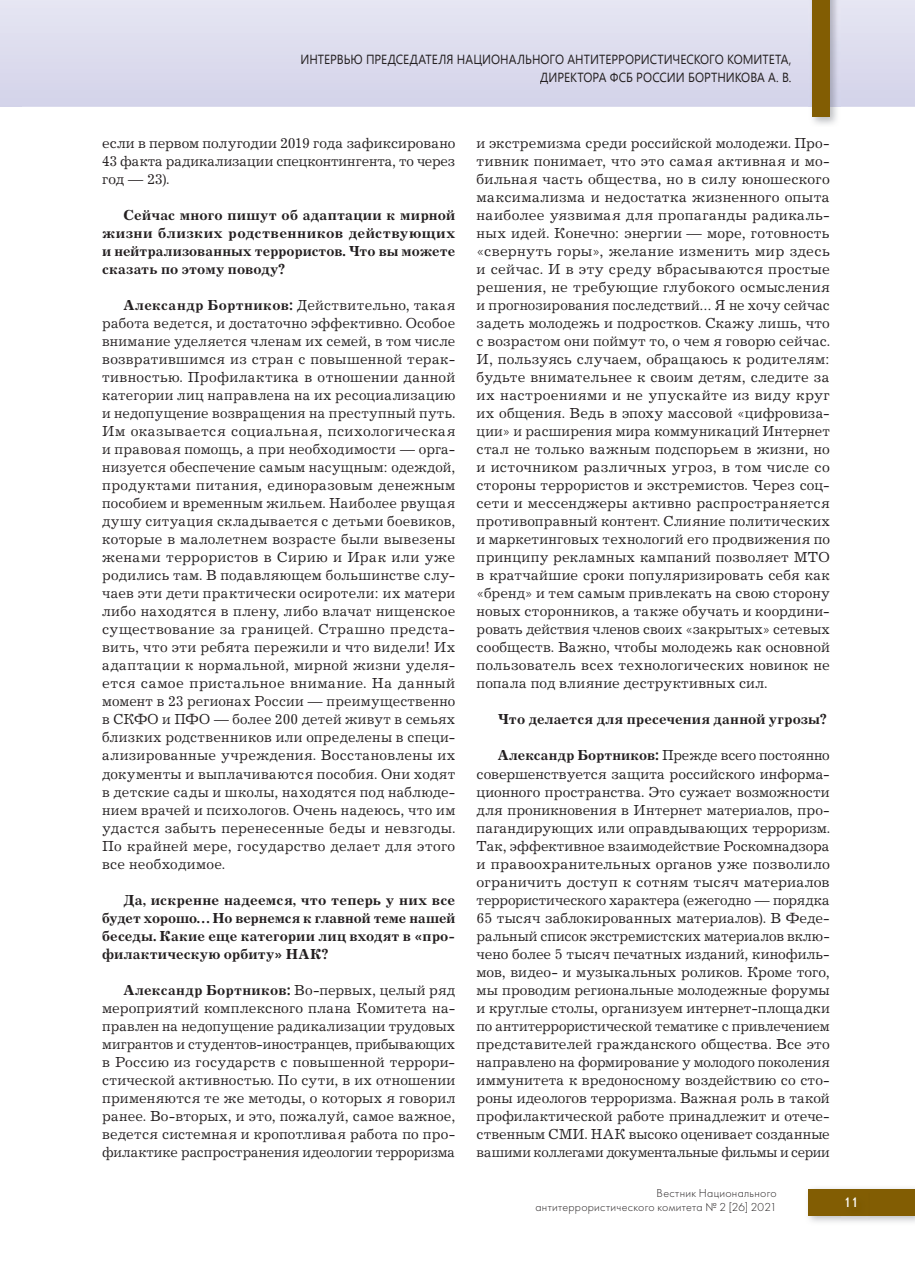
<style>
.page{position:relative;width:915px;height:1276px;background:#fff}
.page>*{position:absolute;margin:0;border:0;box-sizing:border-box;transform-origin:0 0}
.t1{font:15px/18px "Journal C";color:#231f20;text-align:justify}
.t2{font:700 15px/18px "Journal C";letter-spacing:.005em;color:#231f20;text-align:justify}
.t3{font:14.25px "Journal Sans C";color:#fff}
.t4{font:13.2px/18px "Segoe UI";color:#231f20;text-align:right;scale:.91 1}
.t5{font:12px/14.4px "Futura Light C";letter-spacing:.025em;color:#231f20;text-align:right}
.s1{font-weight:700}
</style>
<div class="page">
<img style="left:808px;top:1188px;width:106px;height:34px">
<div style="left:808px;top:1189px;width:106px;height:26px;background:#825d03"></div>
<svg style="left:21px;top:0;width:893px;height:107px;background:#dddcee"></svg>
<div style="left:0;top:0;width:21px;height:107px;background:#dde"></div>
<img style="left:808px;top:0;width:31px;height:125px">
<div style="left:812px;top:0;width:17px;height:117px;background:#825d03"></div>
<img style="left:841px;top:1215px;width:28px;height:5px">
<div style="left:301px;top:54px;width:490px;height:12px;background:#dcdbed"></div>
<div style="left:540px;top:72px;width:250px;height:12px;background:#d9d8ec"></div>
<p class="t4" style="left:300px;top:49px;width:541px">ИНТЕРВЬЮ ПРЕДСЕДАТЕЛЯ НАЦИОНАЛЬНОГО АНТИТЕРРОРИСТИЧЕСКОГО КОМИТЕТА,<br>ДИРЕКТОРА ФСБ РОССИИ БОРТНИКОВА А. В.</p>
<p class="t1" style="left:102px;top:136px;width:354px">если в первом полугодии 2019 года зафиксировано 43 факта радикализации спецконтингента, то через год — 23).</p>
<p class="t2" style="left:102px;top:208px;width:354px;text-indent:21px">Сейчас много пишут об адаптации к мирной жизни близких родственников действующих и нейтрализованных террористов. Что вы можете сказать по этому поводу?</p>
<p class="t1" style="left:102px;top:298px;width:354px;text-indent:21px"><span class="s1">Александр Бортников:</span> Действительно, такая работа ведется, и достаточно эффективно. Особое внимание уделяется членам их семей, в том числе возвратившимся из стран с повышенной терак&shy;тивностью. Профилактика в отношении данной категории лиц направлена на их ресоциализацию и недопущение возвращения на преступный путь.<br>Им оказывается социальная, психологическая и правовая помощь, а при необходимости — орга&shy;низуется обеспечение самым насущным: одеждой, продуктами питания, единоразовым денежным пособием и временным жильем. Наиболее рвущая душу ситуация складывается с детьми боевиков, которые в малолетнем возрасте были вывезены женами террористов в Сирию и Ирак или уже родились там. В подавляющем большинстве слу&shy;чаев эти дети практически осиротели: их матери либо находятся в плену, либо влачат нищенское существование за границей. Страшно предста&shy;вить, что эти ребята пережили и что видели! Их адаптации к нормальной, мирной жизни уделя&shy;ется самое пристальное внимание. На данный момент в 23 регионах России — преимущественно в СКФО и ПФО — более 200 детей живут в семьях близких родственников или определены в специ&shy;ализированные учреждения. Восстановлены их документы и выплачиваются пособия. Они ходят в детские сады и школы, находятся под наблюде&shy;нием врачей и психологов. Очень надеюсь, что им удастся забыть перенесенные беды и невзгоды.<br>По крайней мере, государство делает для этого все необходимое.</p>
<p class="t2" style="left:102px;top:892px;width:354px;text-indent:21px">Да, искренне надеемся, что теперь у них все будет хорошо… Но вернемся к главной теме нашей беседы. Какие еще категории лиц входят в «про&shy;филактическую орбиту» НАК?</p>
<p class="t1" style="left:102px;top:982px;width:354px;text-indent:21px"><span class="s1">Александр Бортников:</span> Во-первых, целый ряд мероприятий комплексного плана Комитета на&shy;правлен на недопущение радикализации трудовых мигрантов и студентов-иностранцев, прибывающих в Россию из государств с повышенной террори&shy;стической активностью. По сути, в их отношении применяются те же методы, о которых я говорил ранее. Во-вторых, и это, пожалуй, самое важное, ведется системная и кропотливая работа по про&shy;филактике распространения идеологии терроризма</p>
<p class="t1" style="left:476px;top:136px;width:355px">и экстремизма среди российской молодежи. Про&shy;тивник понимает, что это самая активная и мо&shy;бильная часть общества, но в силу юношеского максимализма и недостатка жизненного опыта наиболее уязвимая для пропаганды радикаль&shy;ных идей. Конечно: энергии — море, готовность «свернуть горы», желание изменить мир здесь и сейчас. И в эту среду вбрасываются простые решения, не требующие глубокого осмысления и прогнозирования последствий… Я не хочу сейчас задеть молодежь и подростков. Скажу лишь, что с возрастом они поймут то, о чем я говорю сейчас.<br>И, пользуясь случаем, обращаюсь к родителям: будьте внимательнее к своим детям, следите за их настроениями и не упускайте из виду круг их общения. Ведь в эпоху массовой «цифровиза&shy;ции» и расширения мира коммуникаций Интернет стал не только важным подспорьем в жизни, но и источником различных угроз, в том числе со стороны террористов и экстремистов. Через соц&shy;сети и мессенджеры активно распространяется противоправный контент. Слияние политических и маркетинговых технологий его продвижения по принципу рекламных кампаний позволяет МТО в кратчайшие сроки популяризировать себя как «бренд» и тем самым привлекать на свою сторону новых сторонников, а также обучать и координи&shy;ровать действия членов своих «закрытых» сетевых сообществ. Важно, чтобы молодежь как основной пользователь всех технологических новинок не попала под влияние деструктивных сил.</p>
<p class="t2" style="left:497px;top:712px;width:330px">Что делается для пресечения данной угрозы?</p>
<p class="t1" style="left:476px;top:748px;width:355px;text-indent:21px"><span class="s1">Александр Бортников:</span> Прежде всего постоянно совершенствуется защита российского информа&shy;ционного пространства. Это сужает возможности для проникновения в Интернет материалов, про&shy;пагандирующих или оправдывающих терроризм.<br>Так, эффективное взаимодействие Роскомнадзора и правоохранительных органов уже позволило ограничить доступ к сотням тысяч материалов террористического характера (ежегодно — порядка 65 тысяч заблокированных материалов). В Феде&shy;ральный список экстремистских материалов вклю&shy;чено более 5 тысяч печатных изданий, кинофиль&shy;мов, видео- и музыкальных роликов. Кроме того, мы проводим региональные молодежные форумы и круглые столы, организуем интернет-площадки по антитеррористической тематике с привлечением представителей гражданского общества. Все это направлено на формирование у молодого поколения иммунитета к вредоносному воздействию со сто&shy;роны идеологов терроризма. Важная роль в такой профилактической работе принадлежит и отече&shy;ственным СМИ. НАК высоко оценивает созданные вашими коллегами документальные фильмы и серии</p>
<p class="t5" style="left:535px;top:1186px;width:243px">Вестник Национального антитеррористического комитета № 2 [26] 2021</p>
<p class="t3" style="left:843px;top:1195px;width:16px">11</p>
</div>
